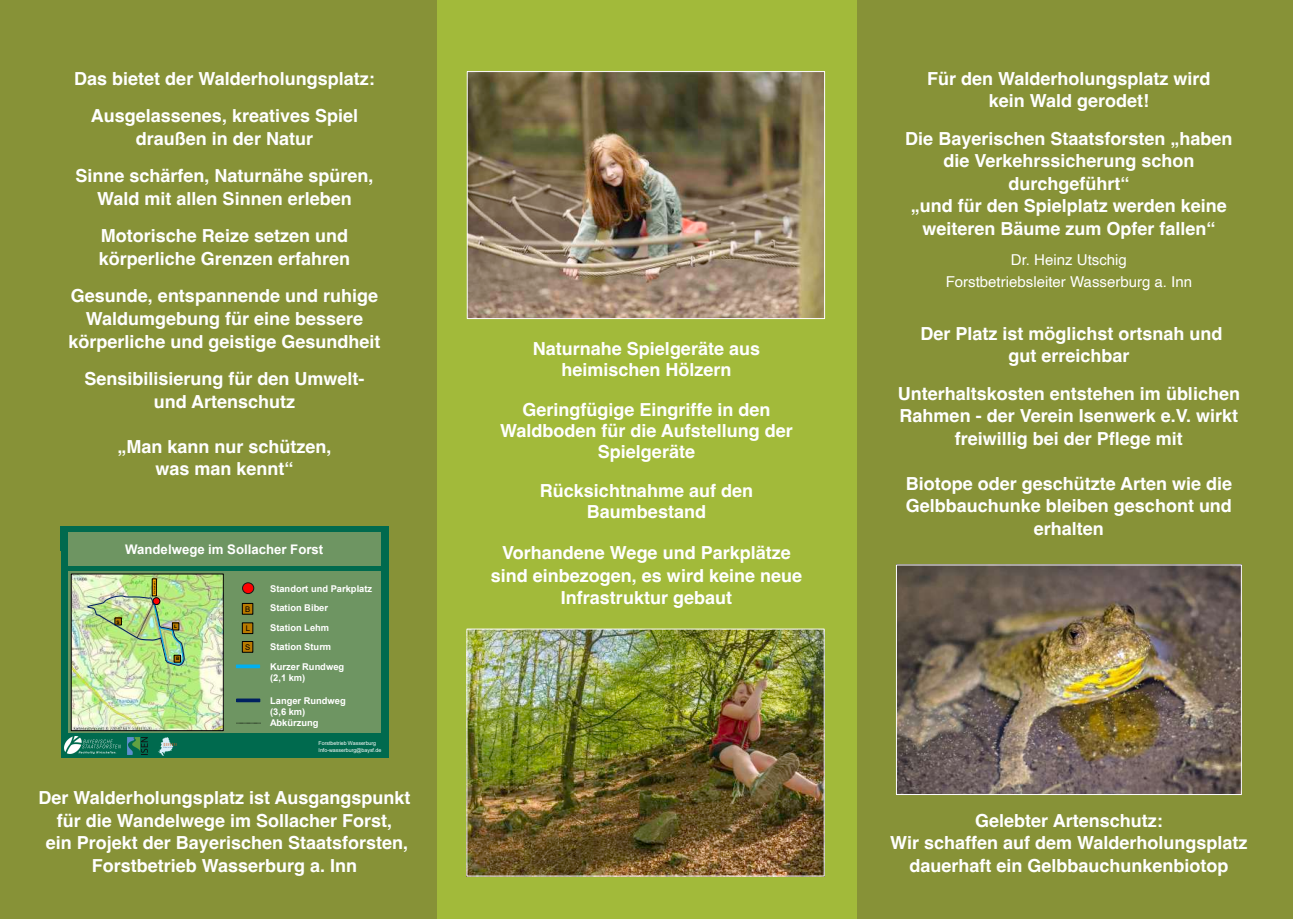
<style>
.page{position:relative;width:1293px;height:919px;background:#fff}
.page>*{position:absolute;margin:0;border:0;box-sizing:border-box;transform-origin:0 0}
.t1{font:700 18px/22.5px "Helvetica";color:#fff;text-align:center}
.t2{font:15px/22.5px "Helvetica";color:#fff;text-align:center}
.t3{font:700 13.2px "Arial";color:#fff}
.t4{font:700 9.3px/19.5px "Arial";color:#fff}
.t5{font:7.8px "Arial";color:#000}
.t6{font:5.25px/6.3px "Arial";color:#fff}
.t7{font:700 4.65px "Arial";color:#000}
.t8{font:700 1.8px "Arial";color:#000}
</style>
<div class="page">
<div style="left:436px;top:0;width:421px;height:918px;background:#a2ba3a"></div>
<div style="left:857px;top:0;width:436px;height:918px;background:#879237"></div>
<div style="left:0;top:0;width:436px;height:918px;background:#879237"></div>
<div style="left:61px;top:526px;width:327px;height:231px;background:#006a4e"></div>
<div style="left:68px;top:571px;width:312px;height:161px;background:#6e9562"></div>
<img style="left:64px;top:736px;width:56px;height:17px">
<div style="left:68px;top:532px;width:312px;height:33px;background:#6e9562"></div>
<img style="left:128px;top:737px;width:19px;height:17px">
<img style="left:158px;top:737px;width:19px;height:18px">
<img style="left:73px;top:575px;width:148px;height:153px">
<div style="left:242px;top:582px;width:12px;height:11px;background:#f00;border-radius:50%"></div>
<div style="left:242px;top:582px;width:12px;height:11px;border:1px solid #171717;border-radius:50%"></div>
<div style="left:242px;top:603px;width:11px;height:11px;background:#b87a00"></div>
<div style="left:242px;top:603px;width:11px;height:11px;border:1px solid #000"></div>
<div style="left:242px;top:622px;width:11px;height:11px;background:#b87a00"></div>
<div style="left:242px;top:622px;width:11px;height:11px;border:1px solid #000"></div>
<div style="left:236px;top:665px;width:24px;height:2px;border:1px solid #00b0f0"></div>
<div style="left:237px;top:699px;width:23px;height:2px;border:1px solid #002060"></div>
<img style="left:86px;top:595px;width:99px;height:71px">
<svg style="left:237px;top:722px;width:24px;height:1px"></svg>
<div style="left:242px;top:641px;width:11px;height:11px;background:#b87a00"></div>
<div style="left:242px;top:641px;width:11px;height:11px;border:1px solid #000"></div>
<img style="left:469px;top:73px;width:354px;height:244px">
<div style="left:467px;top:71px;width:358px;height:248px;border:1px solid #fff"></div>
<img style="left:468px;top:630px;width:354px;height:244px">
<img style="left:898px;top:566px;width:341px;height:226px">
<p class="t1" style="left:74px;top:61px;width:302px;line-height:37.5px">Das bietet der Walderholungsplatz:<br>Ausgelassenes, kreatives Spiel</p>
<p class="t1" style="left:75px;top:121px;width:300px;line-height:37.5px">draußen in der Natur<br>Sinne schärfen, Naturnähe spüren,</p>
<p class="t1" style="left:97px;top:181px;width:256px;line-height:37.5px;text-align:left">Wald mit allen Sinnen erleben<br>Motorische Reize setzen und</p>
<p class="t1" style="left:71px;top:241px;width:309px;line-height:37.5px">körperliche Grenzen erfahren<br>Gesunde, entspannende und ruhige</p>
<p class="t1" style="left:68px;top:308px;width:314px">Waldumgebung für eine bessere körperliche und geistige Gesundheit</p>
<p class="t1" style="left:84px;top:368px;width:282px">Sensibilisierung für den Umwelt&shy;und Artenschutz</p>
<p class="t1" style="left:117px;top:436px;width:216px">„Man kann nur schützen, was man kennt“</p>
<p class="t3" style="left:125px;top:542px;width:200px">Wandelwege im Sollacher Forst</p>
<p class="t4" style="left:270px;top:578px;width:103px">Standort und Parkplatz<br>Station Biber<br>Station Lehm<br>Station Sturm<br>Kurzer Rundweg</p>
<p class="t4" style="left:270px;top:667px;width:37px">(2,1 km)</p>
<p class="t4" style="left:270px;top:695px;width:77px;line-height:11.2px">Langer Rundweg (3,6 km)<br>Abkürzung</p>
<p class="t8" style="left:154px;top:593px;width:14px;rotate:-90deg">Waldspielplatz</p>
<p class="t5" style="left:245px;top:604px;width:7px">B</p>
<p class="t5" style="left:246px;top:623px;width:6px">L</p>
<p class="t7" style="left:116px;top:619px;width:5px">S</p>
<p class="t7" style="left:174px;top:624px;width:4px">L</p>
<p class="t5" style="left:245px;top:643px;width:7px">S</p>
<p class="t7" style="left:176px;top:656px;width:5px">B</p>
<p class="t6" style="left:318px;top:740px;width:64px">Forstbetrieb Wasserburg<br>Info-wasserburg@baysf.de</p>
<p class="t1" style="left:39px;top:787px;width:373px">Der Walderholungsplatz ist Ausgangspunkt für die Wandelwege im Sollacher Forst,<br>ein Projekt der Bayerischen Staatsforsten, Forstbetrieb Wasserburg a. Inn</p>
<p class="t1" style="left:533px;top:339px;width:229px;line-height:21px">Naturnahe Spielgeräte aus heimischen Hölzern</p>
<p class="t1" style="left:500px;top:400px;width:294px;line-height:21px">Geringfügige Eingriffe in den<br>Waldboden für die Aufstellung der<br>Spielgeräte</p>
<p class="t1" style="left:540px;top:481px;width:215px;line-height:21px">Rücksichtnahme auf den<br>Baumbestand</p>
<p class="t1" style="left:491px;top:543px;width:313px">Vorhandene Wege und Parkplätze sind einbezogen, es wird keine neue<br>Infrastruktur gebaut</p>
<p class="t1" style="left:927px;top:68px;width:285px">Für den Walderholungsplatz wird kein Wald gerodet!</p>
<p class="t1" style="left:905px;top:128px;width:329px">Die Bayerischen Staatsforsten „haben die Verkehrssicherung schon durchgeführt“<br>„und für den Spielplatz werden keine weiteren Bäume zum Opfer fallen“</p>
<p class="t2" style="left:945px;top:249px;width:248px">Dr. Heinz Utschig<br>Forstbetriebsleiter Wasserburg a. Inn</p>
<p class="t1" style="left:920px;top:323px;width:304px">Der Platz ist möglichst ortsnah und gut erreichbar</p>
<p class="t1" style="left:898px;top:383px;width:344px">Unterhaltskosten entstehen im üblichen<br>Rahmen - der Verein Isenwerk e.V. wirkt freiwillig bei der Pflege mit</p>
<p class="t1" style="left:905px;top:473px;width:328px">Biotope oder geschützte Arten wie die<br>Gelbbauchunke bleiben geschont und erhalten</p>
<p class="t1" style="left:890px;top:810px;width:359px">Gelebter Artenschutz:<br>Wir schaffen auf dem Walderholungsplatz dauerhaft ein Gelbbauchunkenbiotop</p>
</div>
